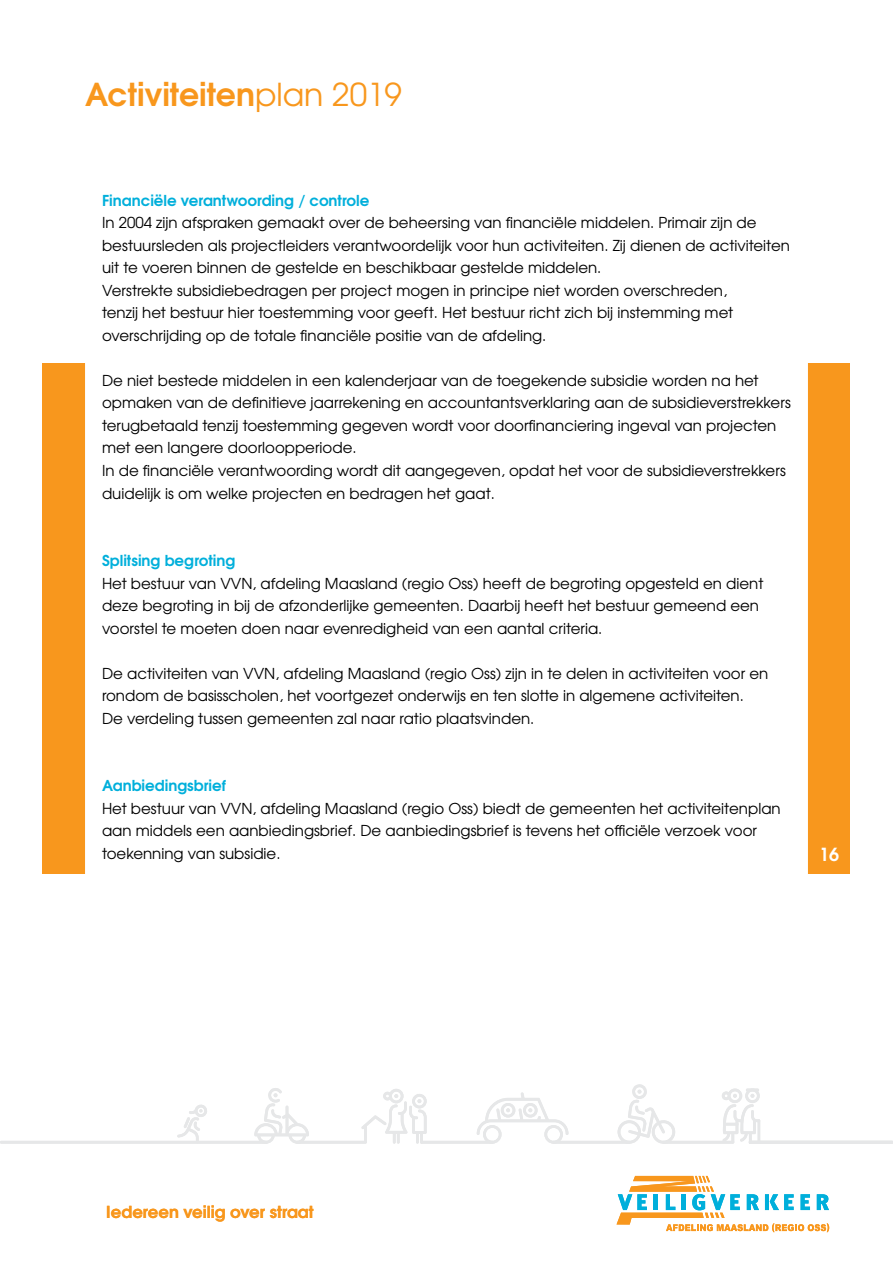
<style>
.page{position:relative;width:893px;height:1263px;background:#fff}
.page>*{position:absolute;margin:0;border:0;box-sizing:border-box;transform-origin:0 0}
.t1{font:700 31.5px "Te X Gyre Adventor";color:#f8971d}
.t2{font:700 18px "Te X Gyre Adventor";color:#fff}
.t3{font:700 16.5px "Te X Gyre Adventor";color:#f8971d}
.t4{font:15px/22.5px "Te X Gyre Adventor";color:#000}
.t5{font:700 15px "Te X Gyre Adventor";color:#00afdb}
.s1{font-weight:400}
</style>
<div class="page">
<div style="left:43px;top:363px;width:807px;height:510px;background:#f8971d"></div>
<div style="left:85px;top:361px;width:723px;height:524px;background:#fff"></div>
<svg style="left:617px;top:1176px;width:212px;height:56px"></svg>
<hr style="left:0;top:1141px;width:267px;height:3px;background:#e6e7e8">
<svg style="left:177px;top:1084px;width:716px;height:60px"></svg>
<h1 class="t1" style="left:85px;top:68px;width:318px">Activiteiten<span class="s1">plan 2019</span></h1>
<p class="t5" style="left:102px;top:187px;width:269px">Financiële verantwoording / controle</p>
<p class="t4" style="left:102px;top:211px;width:689px">In 2004 zijn afspraken gemaakt over de beheersing van financiële middelen. Primair zijn de bestuursleden als projectleiders verantwoordelijk voor hun activiteiten. Zij dienen de activiteiten uit te voeren binnen de gestelde en beschikbaar gestelde middelen.<br>Verstrekte subsidiebedragen per project mogen in principe niet worden overschreden,<br>tenzij het bestuur hier toestemming voor geeft. Het bestuur richt zich bij instemming met overschrijding op de totale financiële positie van de afdeling.</p>
<p class="t4" style="left:102px;top:368px;width:690px">De niet bestede middelen in een kalenderjaar van de toegekende subsidie worden na het opmaken van de definitieve jaarrekening en accountantsverklaring aan de subsidieverstrekkers terugbetaald tenzij toestemming gegeven wordt voor doorfinanciering ingeval van projecten met een langere doorloopperiode.<br>In de financiële verantwoording wordt dit aangegeven, opdat het voor de subsidieverstrekkers duidelijk is om welke projecten en bedragen het gaat.</p>
<p class="t5" style="left:102px;top:547px;width:135px">Splitsing begroting</p>
<p class="t4" style="left:102px;top:571px;width:663px">Het bestuur van VVN, afdeling Maasland (regio Oss) heeft de begroting opgesteld en dient deze begroting in bij de afzonderlijke gemeenten. Daarbij heeft het bestuur gemeend een voorstel te moeten doen naar evenredigheid van een aantal criteria.</p>
<p class="t4" style="left:102px;top:661px;width:668px">De activiteiten van VVN, afdeling Maasland (regio Oss) zijn in te delen in activiteiten voor en rondom de basisscholen, het voortgezet onderwijs en ten slotte in algemene activiteiten.<br>De verdeling tussen gemeenten zal naar ratio plaatsvinden.</p>
<p class="t5" style="left:102px;top:772px;width:125px">Aanbiedingsbrief</p>
<p class="t4" style="left:102px;top:796px;width:680px">Het bestuur van VVN, afdeling Maasland (regio Oss) biedt de gemeenten het activiteitenplan aan middels een aanbiedingsbrief. De aanbiedingsbrief is tevens het officiëleverzoekv</p>
<p class="t4" style="left:743px;top:818px;width:13px">oor</p>
<p class="t4" style="left:102px;top:841px;width:180px">toekenning van subsidie.</p>
<p class="t2" style="left:819px;top:839px;width:22px">16</p>
<p class="t3" style="left:106px;top:1197px;width:209px">Iedereen veilig over straat</p>
</div>
